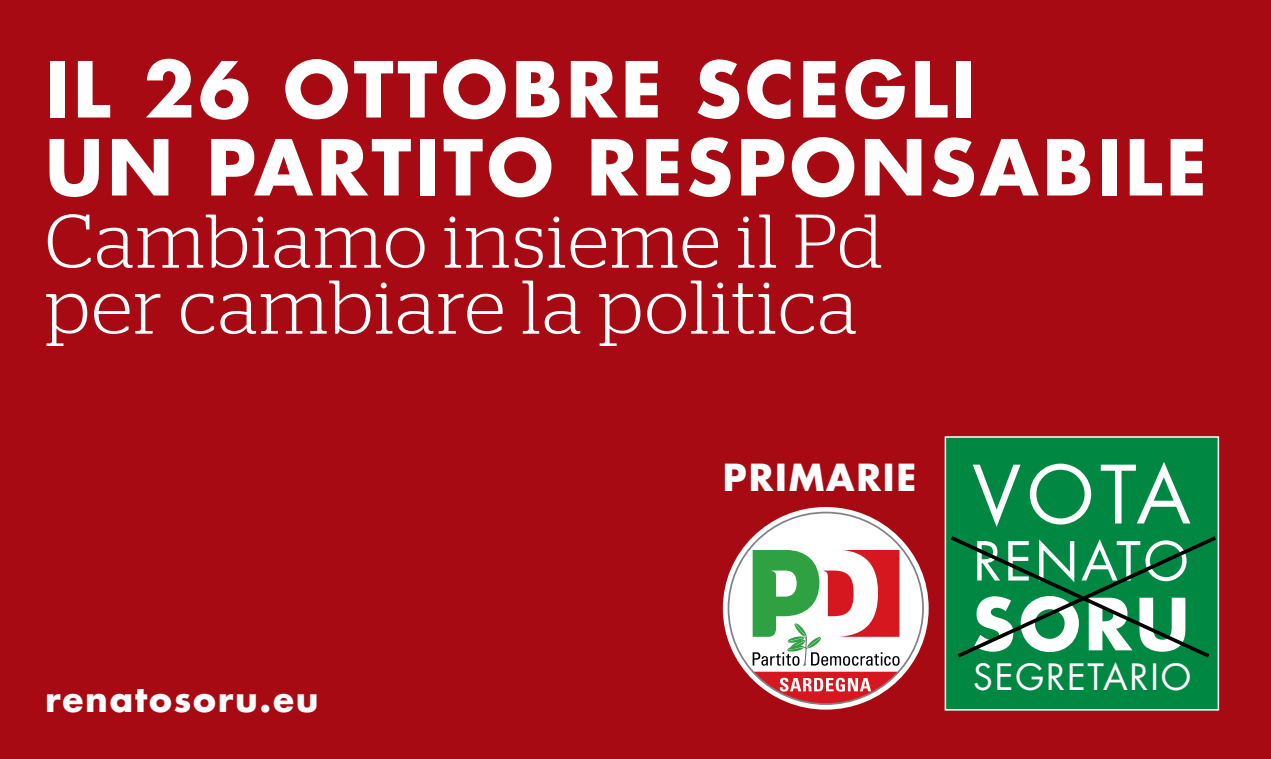
<style>
.page{position:relative;width:1271px;height:759px;background:#fff}
.page>*{position:absolute;margin:0;border:0;box-sizing:border-box;transform-origin:0 0}
.titolo_grande{font:78px "Futura Std";color:#fff}
.testo_ok{font:300 75.9px "Stag";letter-spacing:.025em;color:#fff}
.titolo_grande-2{font:700 75px "Futura Std";letter-spacing:.05em;color:#fff}
.titolo_grande-3{font:700 69.75px "Futura Std";color:#fff}
.titolo_grande-4{font:52.35px "Futura Std";letter-spacing:.05em;color:#fff}
.titolo_grande-5{font:700 36.3px "Futura Std";letter-spacing:.05em;color:#fff}
.titolo_grande-6{font:35.25px "Futura Std";letter-spacing:.05em;color:#fff}
.t1{font:700 34.5px "Futura Std";letter-spacing:.05em;color:#fff}
</style>
<div class="page">
<div style="left:0;top:0;width:1270px;height:758px;background:#a70a12"></div>
<div style="left:944px;top:436px;width:275px;height:275px;background:#008742;border:2px solid #fff"></div>
<svg style="left:946px;top:533px;width:274px;height:128px"></svg>
<div style="left:723px;top:507px;width:205px;height:203px;background:#fff;border-radius:50%"></div>
<svg style="left:752px;top:550px;width:147px;height:154px"></svg>
<p class="titolo_grande-2" style="left:45px;top:40px;width:932px">IL 26 OTTOBRE SCEGLI</p>
<p class="titolo_grande-2" style="left:45px;top:118px;width:1163px">UN PARTITO RESPONSABILE</p>
<p class="testo_ok" style="left:45px;top:198px;width:839px">Cambiamo insieme il Pd</p>
<p class="testo_ok" style="left:45px;top:264px;width:814px">per cambiare la politica</p>
<p class="t1" style="left:45px;top:676px;width:275px">renatosoru.eu</p>
<p class="titolo_grande-5" style="left:723px;top:453px;width:195px">PRIMARIE</p>
<p class="titolo_grande" style="left:972px;top:445px;width:220px">VOTA</p>
<p class="titolo_grande-4" style="left:973px;top:528px;width:217px">RENATO</p>
<p class="titolo_grande-3" style="left:972px;top:578px;width:219px">SORU</p>
<p class="titolo_grande-6" style="left:973px;top:654px;width:219px">SEGRETARIO</p>
</div>
